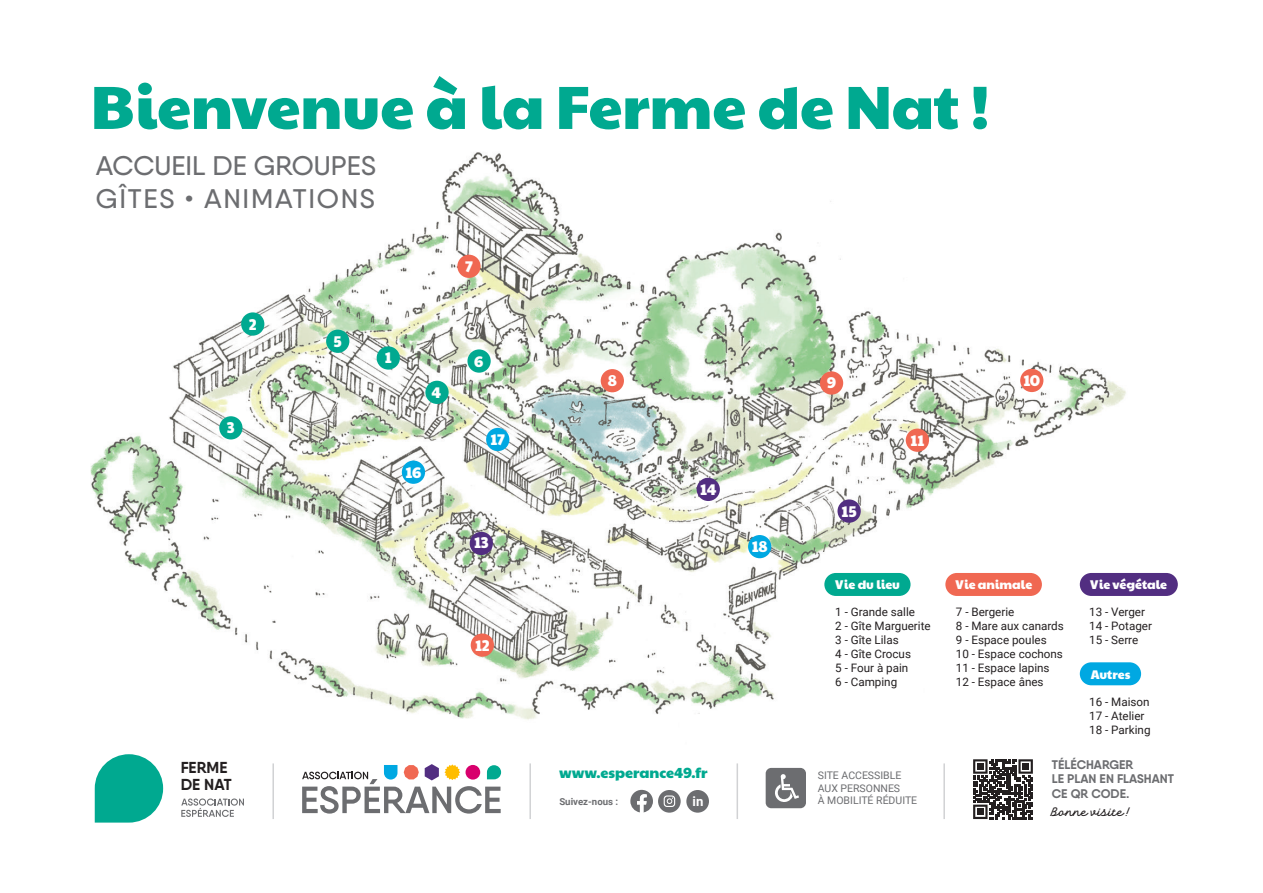
<style>
.page{position:relative;width:1263px;height:893px;background:#fff}
.page>*{position:absolute;margin:0;border:0;box-sizing:border-box;transform-origin:0 0}
.t1{font:61.05px "Paytone One";color:#00a990}
.t2{font:500 26.85px/32.2px "Qanelas";letter-spacing:.005em;color:#6c6d70}
.t3{font:700 15.9px/16.4px "Qanelas";color:#231f20}
.t4{font:15.3px "Paytone One";color:#fff}
.t5{font:14.4px "Paytone One";color:#00a990}
.t6{font:700 13.35px "Roboto";color:#fff}
.t7{font:12.45px "Paytone One";color:#fff}
.t8{font:700 12.45px/14.9px "Qanelas";color:#6c6d70}
.t9{font:12.3px "TT Backwards Script Trl";color:#231f20}
.t10{font:11.7px/14px "Roboto";color:#231f20}
.t11{font:10.5px/12.6px "Roboto";color:#6c6d70}
.t12{font:700 9.6px "Roboto";color:#6c6d70}
</style>
<div class="page">
<img style="left:90px;top:152px;width:1088px;height:636px">
<div style="left:377px;top:346px;width:23px;height:24px;background:#00a990;border-radius:50%"></div>
<div style="left:425px;top:381px;width:24px;height:23px;background:#00a990;border-radius:50%"></div>
<div style="left:326px;top:330px;width:23px;height:23px;background:#00a990;border-radius:50%"></div>
<div style="left:241px;top:312px;width:23px;height:24px;background:#00a990;border-radius:50%"></div>
<div style="left:219px;top:416px;width:24px;height:23px;background:#00a990;border-radius:50%"></div>
<div style="left:402px;top:461px;width:23px;height:23px;background:#00a8e2;border-radius:50%"></div>
<div style="left:486px;top:428px;width:23px;height:23px;background:#00a8e2;border-radius:50%"></div>
<div style="left:748px;top:535px;width:23px;height:23px;background:#00a8e2;border-radius:50%"></div>
<div style="left:457px;top:255px;width:24px;height:23px;background:#f06852;border-radius:50%"></div>
<div style="left:601px;top:369px;width:23px;height:23px;background:#f06852;border-radius:50%"></div>
<div style="left:820px;top:371px;width:23px;height:24px;background:#f06852;border-radius:50%"></div>
<div style="left:1020px;top:369px;width:23px;height:23px;background:#f06852;border-radius:50%"></div>
<div style="left:906px;top:429px;width:23px;height:23px;background:#f06852;border-radius:50%"></div>
<div style="left:471px;top:633px;width:23px;height:24px;background:#f06852;border-radius:50%"></div>
<div style="left:470px;top:532px;width:23px;height:23px;background:#522e81;border-radius:50%"></div>
<div style="left:697px;top:478px;width:23px;height:23px;background:#522e81;border-radius:50%"></div>
<div style="left:467px;top:349px;width:24px;height:24px;background:#00a990;border-radius:50%"></div>
<div style="left:766px;top:768px;width:40px;height:40px;background:#6c6d70;border-radius:6px"></div>
<div style="left:837px;top:499px;width:24px;height:24px;background:#522e81;border-radius:50%"></div>
<div style="left:824px;top:573px;width:86px;height:23px;background:#00a990;border-radius:11px"></div>
<div style="left:945px;top:573px;width:97px;height:23px;background:#f06852;border-radius:11px"></div>
<div style="left:1080px;top:573px;width:98px;height:23px;background:#522e81;border-radius:11px"></div>
<div style="left:1080px;top:662px;width:61px;height:23px;background:#00a8e2;border-radius:11px"></div>
<svg style="left:95px;top:754px;width:68px;height:69px"></svg>
<svg style="left:181px;top:798px;width:63px;height:19px"></svg>
<svg style="left:302px;top:764px;width:199px;height:50px"></svg>
<svg style="left:630px;top:790px;width:23px;height:22px"></svg>
<div style="left:658px;top:790px;width:23px;height:23px;background:#6c6d70;border-radius:50%"></div>
<svg style="left:664px;top:795px;width:11px;height:12px"></svg>
<div style="left:686px;top:790px;width:23px;height:23px;background:#6c6d70;border-radius:50%"></div>
<hr style="left:736px;top:763px;width:2px;height:56px;background:#d1d2d4">
<hr style="left:529px;top:763px;width:2px;height:56px;background:#d1d2d4">
<hr style="left:943px;top:763px;width:2px;height:56px;background:#d1d2d4">
<hr style="left:272px;top:763px;width:2px;height:56px;background:#d1d2d4">
<div style="left:969px;top:755px;width:68px;height:68px;background:#fff"></div>
<svg style="left:973px;top:759px;width:60px;height:60px"></svg>
<svg style="left:775px;top:774px;width:24px;height:28px"></svg>
<h1 class="t1" style="left:91px;top:55px;width:900px">Bienvenue à la Ferme de Nat !</h1>
<h2 class="t2" style="left:96px;top:150px;width:282px">ACCUEIL DE GROUPES<br>GÎTES • ANIMATIONS</h2>
<h3 class="t4" style="left:249px;top:311px;width:9px">2</h3>
<h3 class="t4" style="left:227px;top:415px;width:9px">3</h3>
<h3 class="t4" style="left:334px;top:328px;width:10px">5</h3>
<h3 class="t4" style="left:385px;top:344px;width:8px">1</h3>
<h3 class="t4" style="left:432px;top:379px;width:11px">4</h3>
<h3 class="t4" style="left:406px;top:459px;width:17px">16</h3>
<h3 class="t4" style="left:465px;top:253px;width:9px">7</h3>
<h3 class="t4" style="left:474px;top:348px;width:11px">6</h3>
<h3 class="t4" style="left:490px;top:426px;width:16px">17</h3>
<h3 class="t4" style="left:474px;top:530px;width:16px">13</h3>
<h3 class="t4" style="left:475px;top:632px;width:16px">12</h3>
<h3 class="t3" style="left:181px;top:759px;width:52px">FERME<br>DE NAT</h3>
<h3 class="t4" style="left:608px;top:367px;width:11px">8</h3>
<h3 class="t4" style="left:827px;top:370px;width:11px">9</h3>
<h3 class="t4" style="left:1023px;top:367px;width:18px">10</h3>
<h3 class="t4" style="left:700px;top:476px;width:18px">14</h3>
<h3 class="t4" style="left:752px;top:534px;width:17px">18</h3>
<h3 class="t4" style="left:841px;top:498px;width:17px">15</h3>
<h3 class="t4" style="left:911px;top:427px;width:15px">11</h3>
<p class="t7" style="left:835px;top:574px;width:66px">Vie du lieu</p>
<p class="t7" style="left:955px;top:574px;width:78px">Vie animale</p>
<p class="t7" style="left:1090px;top:574px;width:78px">Vie végétale</p>
<p class="t10" style="left:835px;top:605px;width:97px">1 - Grande salle<br>2 - Gîte Marguerite<br>3 - Gîte Lilas<br>4 - Gîte Crocus<br>5 - Four à pain<br>6 - Camping</p>
<p class="t10" style="left:956px;top:605px;width:109px">7 - Bergerie<br>8 - Mare aux canards<br>9 - Espace poules<br>10 - Espace cochons<br>11 - Espace lapins<br>12 - Espace ânes</p>
<p class="t10" style="left:1089px;top:605px;width:64px">13 - Verger<br>14 - Potager<br>15 - Serre</p>
<p class="t10" style="left:1089px;top:694px;width:63px">16 - Maison<br>17 - Atelier<br>18 - Parking</p>
<p class="t7" style="left:1091px;top:663px;width:41px">Autres</p>
<p class="t5" style="left:559px;top:760px;width:150px">www.esperance49.fr</p>
<p class="t11" style="left:818px;top:769px;width:85px">SITE ACCESSIBLE<br>AUX PERSONNES</p>
<p class="t12" style="left:559px;top:795px;width:60px">Suivez-nous :</p>
<p class="t11" style="left:818px;top:794px;width:101px">À MOBILITÉ RÉDUITE</p>
<p class="t6" style="left:693px;top:792px;width:12px">in</p>
<p class="t8" style="left:1052px;top:757px;width:124px">TÉLÉCHARGER<br>LE PLAN EN FLASHANT<br>CE QR CODE.</p>
<p class="t9" style="left:1050px;top:805px;width:81px">Bonne visite !</p>
</div>
